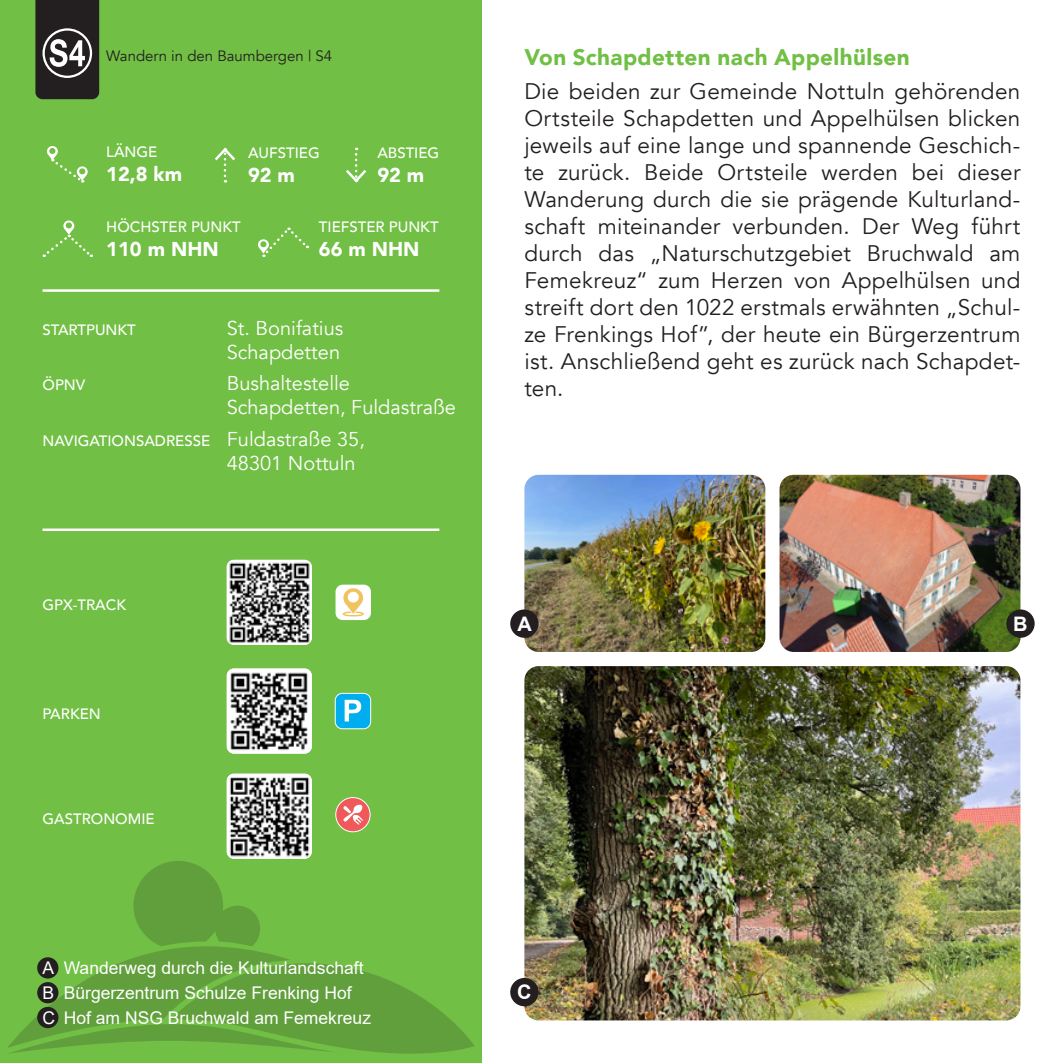
<style>
.page{position:relative;width:1063px;height:1063px;background:#fff}
.page>*{position:absolute;margin:0;border:0;box-sizing:border-box;transform-origin:0 0}
.t1{font:22.5px/27px "Avenir";letter-spacing:.01em;color:#231f20;text-align:justify}
.t2{font:900 22.5px "Avenir";letter-spacing:.015em;color:#71bf44}
.t3{font:20px/24px "Avenir";color:#fff}
.t4{font:900 20px "Avenir";color:#fff}
.t5{font:700 20px "Arial";color:#fff}
.t6{font:17.5px "Arial";color:#fff}
.t7{font:500 15px "Avenir";color:#fff}
.t8{font:15px "Avenir";color:#231f20}
.s1{font-weight:400;font-size:20px}
</style>
<div class="page">
<div style="left:0;top:0;width:482px;height:1063px;background:#71bf44"></div>
<svg style="left:7px;top:861px;width:468px;height:193px"></svg>
<img style="left:524px;top:666px;width:496px;height:354px">
<img style="left:780px;top:475px;width:240px;height:177px">
<img style="left:524px;top:475px;width:241px;height:177px">
<img style="left:227px;top:669px;width:85px;height:85px">
<div style="left:37px;top:957px;width:21px;height:22px;background:#231f20;border-radius:50%"></div>
<div style="left:37px;top:982px;width:21px;height:21px;background:#231f20;border-radius:50%"></div>
<div style="left:37px;top:1007px;width:21px;height:21px;background:#231f20;border-radius:50%"></div>
<div style="left:510px;top:978px;width:29px;height:28px;background:#231f20;border-radius:50%"></div>
<div style="left:510px;top:609px;width:29px;height:29px;background:#231f20;border-radius:50%"></div>
<div style="left:1006px;top:609px;width:29px;height:29px;background:#231f20;border-radius:50%"></div>
<svg style="left:35px;top:0;width:64px;height:99px;background:#3f3d3c"></svg>
<img style="left:227px;top:774px;width:85px;height:85px">
<img style="left:227px;top:560px;width:85px;height:85px">
<div style="left:336px;top:585px;width:35px;height:35px;background:#fff;border-radius:7px"></div>
<svg style="left:343px;top:588px;width:21px;height:28px"></svg>
<svg style="left:335px;top:797px;width:35px;height:35px"></svg>
<svg style="left:343px;top:804px;width:20px;height:21px"></svg>
<div style="left:335px;top:693px;width:36px;height:36px;background:#00aeef;border-radius:7px"></div>
<div style="left:335px;top:693px;width:36px;height:36px;border:1px solid #fff;border-radius:7px"></div>
<svg style="left:345px;top:700px;width:16px;height:21px"></svg>
<svg style="left:47px;top:146px;width:41px;height:37px"></svg>
<svg style="left:215px;top:148px;width:20px;height:35px"></svg>
<svg style="left:346px;top:148px;width:21px;height:35px"></svg>
<svg style="left:44px;top:221px;width:49px;height:36px"></svg>
<hr style="left:43px;top:289px;width:396px;height:3px;background:#fff">
<hr style="left:43px;top:529px;width:396px;height:2px;background:#fff">
<svg style="left:258px;top:227px;width:51px;height:30px"></svg>
<p class="t8" style="left:106px;top:47px;width:227px">Wandern in den Baumbergen | S4</p>
<p class="t7" style="left:106px;top:139px;width:53px">LÄNGE</p>
<p class="t4" style="left:106px;top:157px;width:77px">12,8 km</p>
<p class="t7" style="left:106px;top:214px;width:136px">HÖCHSTER PUNKT</p>
<p class="t4" style="left:106px;top:232px;width:114px">110 m NHN</p>
<p class="t7" style="left:248px;top:140px;width:73px">AUFSTIEG</p>
<p class="t4" style="left:248px;top:158px;width:48px">92 m</p>
<p class="t7" style="left:377px;top:140px;width:63px">ABSTIEG</p>
<p class="t4" style="left:377px;top:158px;width:49px">92 m</p>
<p class="t7" style="left:319px;top:214px;width:121px">TIEFSTER PUNKT</p>
<p class="t4" style="left:319px;top:232px;width:102px">66 m NHN</p>
<p class="t7" style="left:43px;top:317px;width:95px">STARTPUNKT</p>
<p class="t3" style="left:227px;top:317px;width:118px">St. Bonifatius<br>Schapdetten</p>
<p class="t7" style="left:43px;top:372px;width:44px">ÖPNV</p>
<p class="t3" style="left:227px;top:372px;width:231px">Bushaltestelle<br>Schapdetten, Fuldastraße</p>
<p class="t7" style="left:43px;top:427px;width:324px">NAVIGATIONSADRESSE <span class="s1">Fuldastraße 35,</span></p>
<p class="t3" style="left:227px;top:451px;width:130px">48301 Nottuln</p>
<p class="t7" style="left:43px;top:592px;width:85px">GPX-TRACK</p>
<p class="t7" style="left:43px;top:700px;width:60px">PARKEN</p>
<p class="t7" style="left:43px;top:806px;width:114px">GASTRONOMIE</p>
<p class="t6" style="left:43px;top:956px;width:323px">A Wanderweg durch die Kulturlandschaft</p>
<p class="t6" style="left:43px;top:981px;width:311px">B Bürgerzentrum Schulze Frenking Hof</p>
<p class="t6" style="left:43px;top:1006px;width:330px">C Hof am NSG Bruchwald am Femekreuz</p>
<p class="t2" style="left:524px;top:38px;width:387px">Von Schapdetten nach Appelhülsen</p>
<p class="t1" style="left:524px;top:78px;width:498px">Die beiden zur Gemeinde Nottuln gehörenden Ortsteile Schapdetten und Appelhülsen blicken jeweils auf eine lange und spannende Geschich&shy;te zurück. Beide Ortsteile werden bei dieser Wanderung durch die sie prägende Kulturland&shy;schaft miteinander verbunden. Der Weg führt durch das „Naturschutzgebiet Bruchwald am Femekreuz“ zum Herzen von Appelhülsen und streift dort den 1022 erstmals erwähnten „Schul&shy;ze Frenkings Hof”, der heute ein Bürgerzentrum ist. Anschließend geht es zurück nach Schapdet&shy;ten.</p>
<p class="t5" style="left:518px;top:610px;width:16px">A</p>
<p class="t5" style="left:1013px;top:610px;width:16px">B</p>
<p class="t5" style="left:517px;top:978px;width:16px">C</p>
</div>
